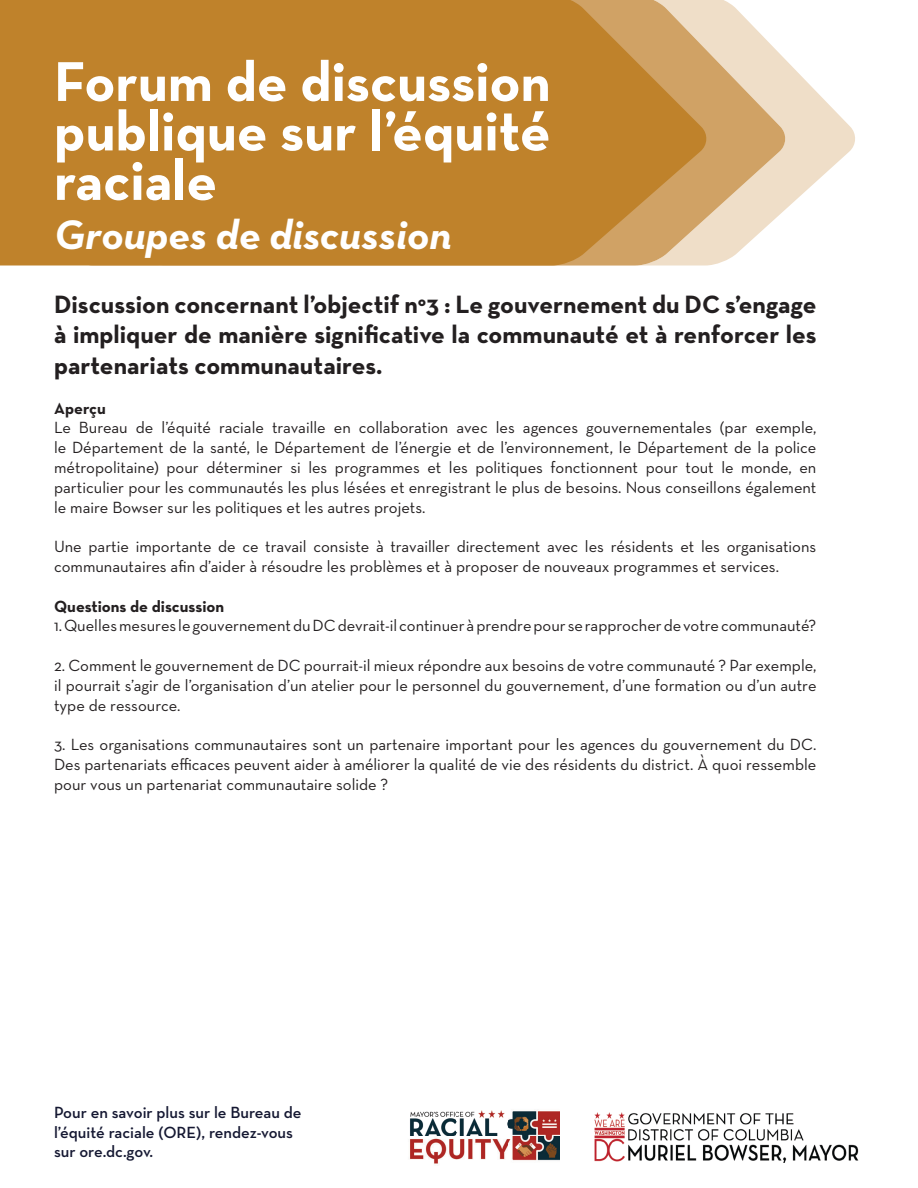
<style>
.page{position:relative;width:918px;height:1188px;background:#fff}
.page>*{position:absolute;margin:0;border:0;box-sizing:border-box;transform-origin:0 0}
.t1{font:700 57px/49.5px "Neutra Text";color:#fff;text-align:justify}
.t2{font:italic 700 42px "Neutra Text";color:#fff}
.t3{font:700 25.5px/30.6px "Neutra Text";color:#231f20;text-align:justify}
.t4{font:16.5px/19.8px "Neutra Text";color:#231f20;text-align:justify}
.t5{font:600 16.5px/19.8px "Neutra Text";color:#151832}
.t6{font:700 16.5px "Neutra Text";color:#231f20}
</style>
<div class="page">
<img style="left:409px;top:1110px;width:151px;height:54px">
<img style="left:594px;top:1112px;width:265px;height:51px">
<svg style="left:787px;top:61px;width:68px;height:147px;fill:#efdec8"></svg>
<svg style="left:708px;top:0;width:79px;height:266px;fill:#efdec8"></svg>
<svg style="left:0;top:0;width:708px;height:266px;background:#c18532"></svg>
<h1 class="t1" style="left:54px;top:56px;width:498px">Forum de discussion publique sur l’équité raciale</h1>
<h2 class="t2" style="left:54px;top:209px;width:399px">Groupes de discussion</h2>
<h3 class="t3" style="left:54px;top:288px;width:764px">Discussion concernant l’objectif n°3 : Le gouvernement du DC s’engage à impliquer de manière significative la communauté et à renforcer les partenariats communautaires.</h3>
<p class="t6" style="left:54px;top:398px;width:53px">Aperçu</p>
<p class="t4" style="left:54px;top:418px;width:764px">Le Bureau de l’équité raciale travaille en collaboration avec les agences gouvernementales (par exemple, le Département de la santé, le Département de l’énergie et de l’environnement, le Département de la police métropolitaine) pour déterminer si les programmes et les politiques fonctionnent pour tout le monde, en particulier pour les communautés les plus lésées et enregistrant le plus de besoins. Nous conseillons également le maire Bowser sur les politiques et les autres projets.</p>
<p class="t4" style="left:54px;top:536px;width:764px">Une partie importante de ce travail consiste à travailler directement avec les résidents et les organisations communautaires afin d’aider à résoudre les problèmes et à proposer de nouveaux programmes et services.</p>
<p class="t6" style="left:54px;top:596px;width:172px">Questions de discussion</p>
<p class="t4" style="left:54px;top:616px;width:764px">1. Quelles mesures le gouvernement du DC devrait-il continuer à prendre pour se rapprocher de votre communauté?</p>
<p class="t4" style="left:54px;top:655px;width:764px">2. Comment le gouvernement de DC pourrait-il mieux répondre aux besoins de votre communauté ? Par exemple, il pourrait s’agir de l’organisation d’un atelier pour le personnel du gouvernement, d’une formation ou d’un autre type de ressource.</p>
<p class="t4" style="left:54px;top:734px;width:764px">3. Les organisations communautaires sont un partenaire important pour les agences du gouvernement du DC.<br>Des partenariats efficaces peuvent aider à améliorer la qualité de vie des résidents du district. À quoi ressemble pour vous un partenariat communautaire solide ?</p>
<p class="t5" style="left:54px;top:1102px;width:249px">Pour en savoir plus sur le Bureau de l’équité raciale (ORE), rendez-vous sur ore.dc.gov.</p>
</div>
